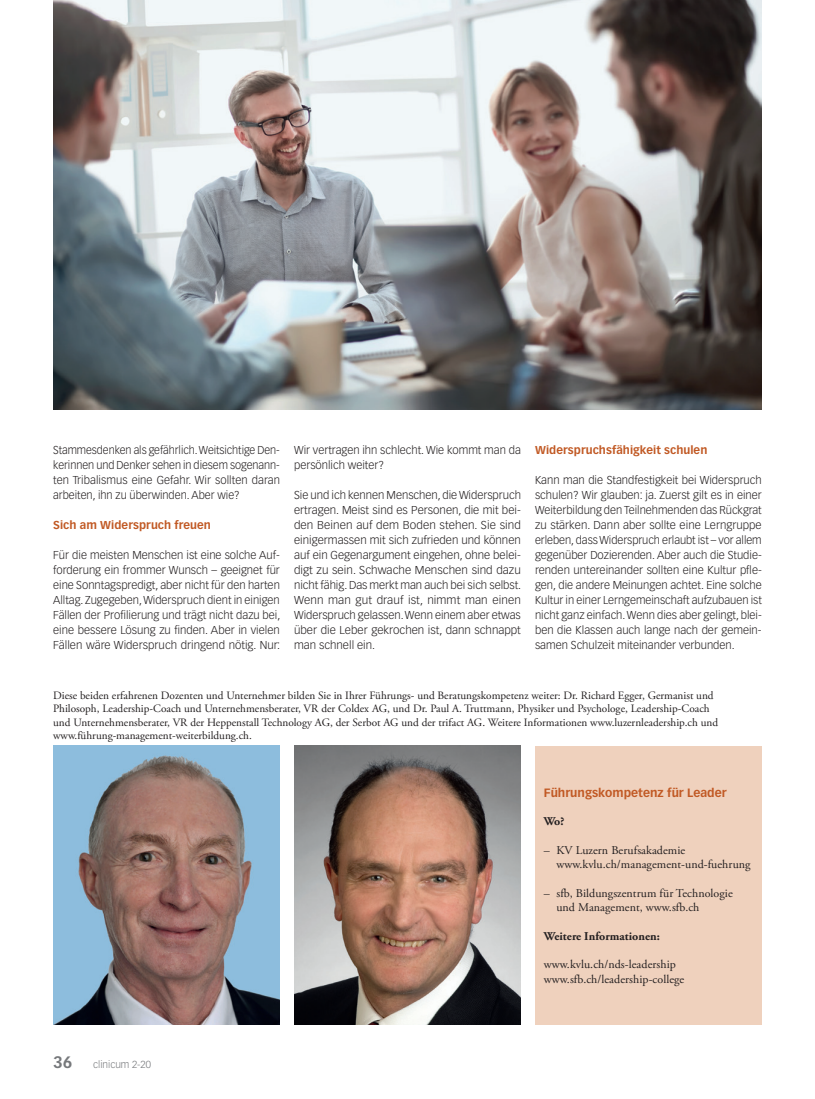
<style>
.page{position:relative;width:815px;height:1099px;background:#fff}
.page>*{position:absolute;margin:0;border:0;box-sizing:border-box;transform-origin:0 0}
.t1{font:11.88px/14.4px "Adobe Garamond Pro";letter-spacing:.005em;color:#231f20}
.t2{font:700 11.88px "Vectora LT Std";color:#c15924}
.t3{font:700 11.88px "Adobe Garamond Pro";letter-spacing:.005em;color:#231f20}
.t4{font:300 11.25px/15px "Vectora LT Std";color:#231f20;text-align:justify}
.t5{font:11.25px/13.5px "Adobe Garamond Pro";color:#231f20}
.t6{font:700 11.25px "Vectora LT Std";letter-spacing:.005em;color:#c15924}
.t7{font:300 10px "Vectora LT Std";color:#76787b}
.s1{font-weight:700;font-size:16.25px}
</style>
<div class="page">
<img style="left:53px;top:745px;width:227px;height:279px">
<img style="left:294px;top:745px;width:227px;height:279px">
<div style="left:535px;top:745px;width:227px;height:279px;background:#efd1bd"></div>
<img style="left:53px;top:0;width:709px;height:409px">
<p class="t4" style="left:53px;top:443px;width:228px">Stammesdenken als gefährlich. Weitsichtige Den&shy;kerinnen und Denker sehen in diesem sogenann&shy;ten Tribalismus eine Gefahr. Wir sollten daran arbeiten, ihn zu überwinden. Aber wie?</p>
<p class="t6" style="left:53px;top:518px;width:159px">Sich am Widerspruch freuen</p>
<p class="t4" style="left:53px;top:548px;width:229px">Für die meisten Menschen ist eine solche Auf&shy;forderung ein frommer Wunsch – geeignet für eine Sonntagspredigt, aber nicht für den harten Alltag. Zugegeben, Widerspruch dient in einigen Fällen der Profilierung und trägt nicht dazu bei, eine bessere Lösung zu finden. Aber in vielen Fällen wäre Widerspruch dringend nötig. Nur:</p>
<p class="t4" style="left:294px;top:443px;width:228px">Wir vertragen ihn schlecht. Wie kommt man da persönlich weiter?</p>
<p class="t4" style="left:294px;top:488px;width:229px">Sie und ich kennen Menschen, die Widerspruch ertragen. Meist sind es Personen, die mit bei&shy;den Beinen auf dem Boden stehen. Sie sind einigermassen mit sich zufrieden und können auf ein Gegenargument eingehen, ohne belei&shy;digt zu sein. Schwache Menschen sind dazu nicht fähig. Das merkt man auch bei sich selbst.<br>Wenn man gut drauf ist, nimmt man einen Widerspruch gelassen. Wenn einem aber etwas über die Leber gekrochen ist, dann schnappt man schnell ein.</p>
<p class="t6" style="left:535px;top:443px;width:174px">Widerspruchsfähigkeit schulen</p>
<p class="t4" style="left:535px;top:473px;width:228px">Kann man die Standfestigkeit bei Widerspruch schulen? Wir glauben: ja. Zuerst gilt es in einer Weiterbildung den Teilnehmenden das Rückgrat zu stärken. Dann aber sollte eine Lerngruppe erleben, dass Widerspruch erlaubt ist – vor allem gegenüber Dozierenden. Aber auch die Studie&shy;renden untereinander sollten eine Kultur pfle&shy;gen, die andere Meinungen achtet. Eine solche Kultur in einer Lerngemeinschaft aufzubauen ist nicht ganz einfach. Wenn dies aber gelingt, blei&shy;ben die Klassen auch lange nach der gemein&shy;samen Schulzeit miteinander verbunden.</p>
<p class="t5" style="left:53px;top:689px;width:666px">Diese beiden erfahrenen Dozenten und Unternehmer bilden Sie in Ihrer Führungs- und Beratungskompetenz weiter: Dr. Richard Egger, Germanist und Philosoph, Leadership-Coach und Unternehmensberater, VR der Coldex AG, und Dr. Paul A. Truttmann, Physiker und Psychologe, Leadership-Coach und Unternehmensberater, VR der Heppenstall Technology AG, der Serbot AG und der trifact AG. Weitere Informationen www.luzernleadership.ch und www.führung-management-weiterbildung.ch.</p>
<p class="t7" style="left:53px;top:1058px;width:99px"><span class="s1">36</span> clinicum 2-20</p>
<p class="t2" style="left:544px;top:785px;width:184px">Führungskompetenz für Leader</p>
<p class="t3" style="left:544px;top:814px;width:22px">Wo?</p>
<p class="t1" style="left:556px;top:843px;width:196px;text-indent:-12px">– KV Luzern Berufsakademie www.kvlu.ch/management-und-fuehrung</p>
<p class="t1" style="left:556px;top:886px;width:178px;text-indent:-12px">– sfb, Bildungszentrum für Technologie und Management, www.sfb.ch</p>
<p class="t3" style="left:544px;top:929px;width:118px">Weitere Informationen:</p>
<p class="t1" style="left:544px;top:957px;width:142px">www.kvlu.ch/nds-leadership www.sfb.ch/leadership-college</p>
</div>
